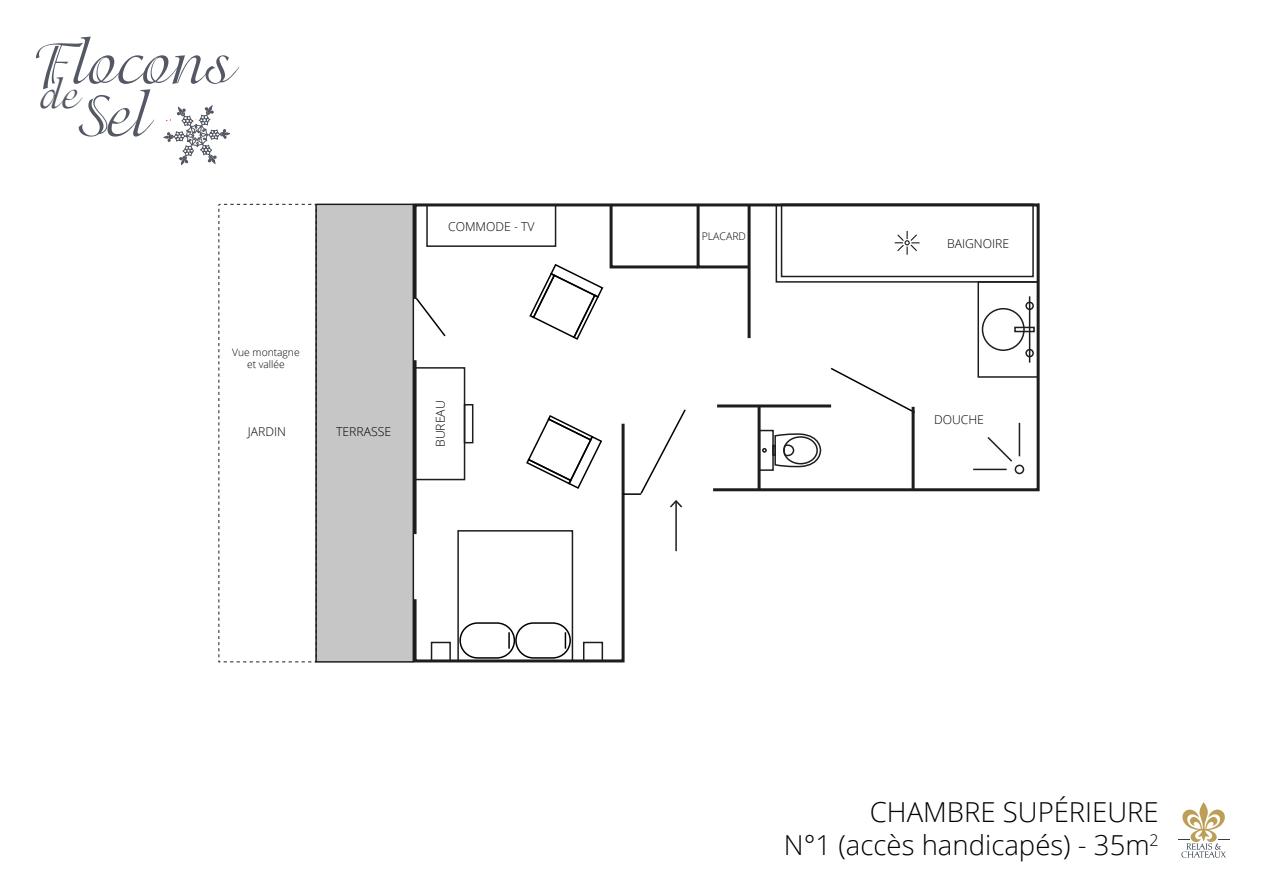
<style>
.page{position:relative;width:1263px;height:893px;background:#fff}
.page>*{position:absolute;margin:0;border:0;box-sizing:border-box;transform-origin:0 0}
.t1{font:63.45px/52.7px "Isadora";color:#545864;text-align:center}
.t2{font:42.3px "Isadora";color:#545864}
.t3{font:300 27.45px/33px "Open Sans";color:#000;text-align:right}
.t4{font:300 12.3px "Open Sans";color:#000}
.t5{font:300 10.5px "Open Sans";color:#000}
.t6{font:300 10.2px/12.3px "Open Sans";color:#000;text-align:center}
</style>
<div class="page">
<div style="left:315px;top:204px;width:99px;height:459px;background:#c6c6c6"></div>
<svg style="left:218px;top:204px;width:99px;height:459px"></svg>
<svg style="left:164px;top:105px;width:66px;height:60px"></svg>
<svg style="left:1178px;top:802px;width:51px;height:56px"></svg>
<svg style="left:412px;top:203px;width:628px;height:289px"></svg>
<hr style="left:414px;top:360px;width:3px;height:174px;background:#1d1d1b">
<svg style="left:412px;top:421px;width:213px;height:242px"></svg>
<svg style="left:528px;top:203px;width:224px;height:138px"></svg>
<hr style="left:717px;top:404px;width:114px;height:3px;background:#1d1d1b">
<hr style="left:758px;top:406px;width:3px;height:84px;background:#1d1d1b">
<hr style="left:912px;top:407px;width:3px;height:84px;background:#1d1d1b">
<hr style="left:675px;top:501px;width:2px;height:50px;background:#1d1d1b">
<svg style="left:623px;top:408px;width:64px;height:99px"></svg>
<h1 class="t1" style="left:32px;top:37px;width:203px">Flocons<br>Sel</h1>
<h2 class="t2" style="left:40px;top:71px;width:40px">de</h2>
<p class="t4" style="left:448px;top:218px;width:88px">COMMODE - TV</p>
<p class="t6" style="left:232px;top:345px;width:69px">Vue montagne et vallée</p>
<p class="t4" style="left:248px;top:423px;width:40px">JARDIN</p>
<p class="t4" style="left:336px;top:423px;width:57px">TERRASSE</p>
<p class="t4" style="left:432px;top:447px;width:48px;rotate:-90deg">BUREAU</p>
<p class="t5" style="left:702px;top:229px;width:46px">PLACARD</p>
<p class="t4" style="left:947px;top:235px;width:64px">BAIGNOIRE</p>
<p class="t4" style="left:934px;top:411px;width:51px">DOUCHE</p>
<h3 class="t3" style="left:784px;top:795px;width:376px">CHAMBRE SUPÉRIEURE<br>N°1 (accès handicapés) - 35m<sup>2</sup></h3>
</div>
